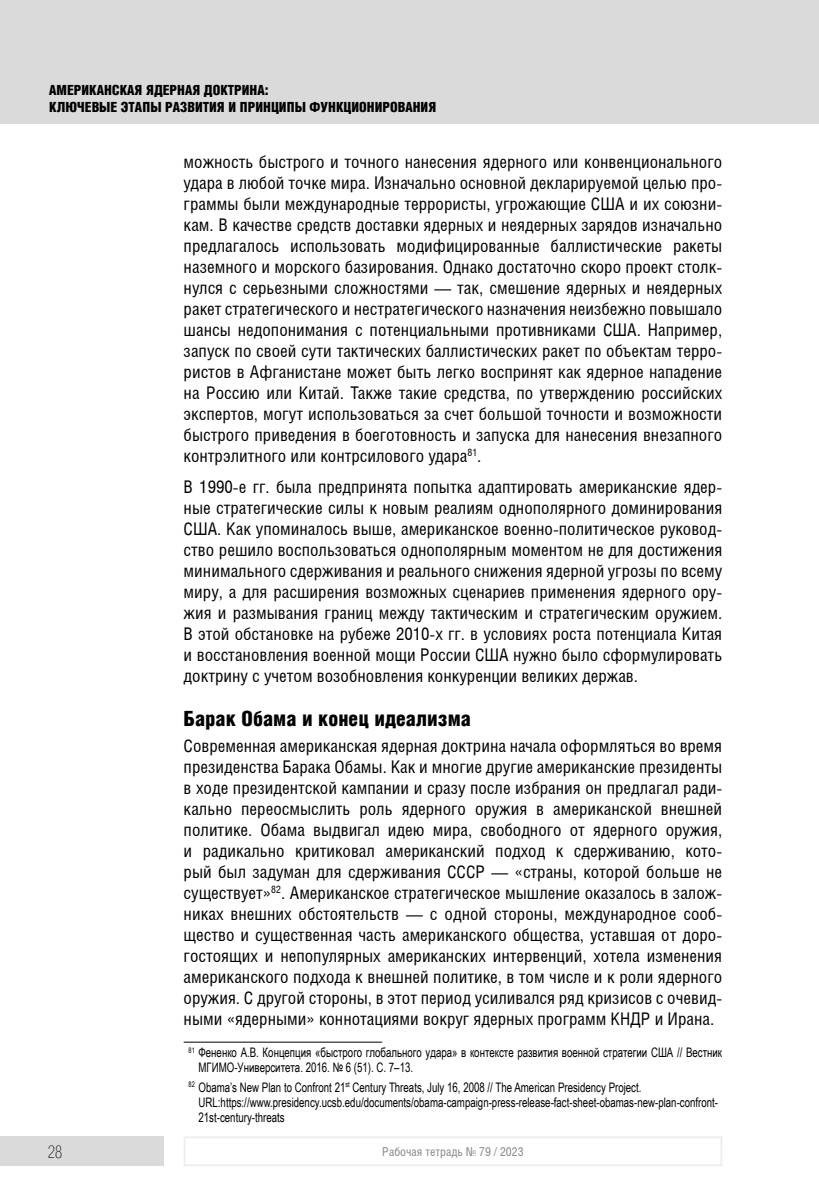
<style>
.page{position:relative;width:819px;height:1191px;background:#fff}
.page>*{position:absolute;margin:0;border:0;box-sizing:border-box;transform-origin:0 0}
.t1{font:900 21px "Helios Cond";color:#000}
.t2{font:17.5px/21px "Helios Cond";color:#000;text-align:justify}
.t3{font:17.5px "Helios Cond Thin C";color:#000}
.t4{font:900 14px/17.5px "Helios Cond";color:#000}
.t5{font:13.12px/14.9px "Arial Narrow";color:#000;scale:.9 1}
.t6{font:12.25px "Helios Cond";color:#878787}
</style>
<div class="page">
<div style="left:0;top:0;width:819px;height:124px;background:#dadada"></div>
<div style="left:0;top:1136px;width:164px;height:30px;background:#dadada"></div>
<div style="left:184px;top:1136px;width:538px;height:30px;border:2px solid #ededed"></div>
<hr style="left:184px;top:1041px;width:198px;height:1px;background:#000">
<p class="t4" style="left:49px;top:81px;width:388px">АМЕРИКАНСКАЯ ЯДЕРНАЯ ДОКТРИНА:<br>КЛЮЧЕВЫЕ ЭТАПЫ РАЗВИТИЯ И ПРИНЦИПЫ ФУНКЦИОНИРОВАНИЯ</p>
<p class="t2" style="left:184px;top:151px;width:540px">можность быстрого и точного нанесения ядерного или конвенционального удара в любой точке мира. Изначально основной декларируемой целью про&shy;граммы были международные террористы, угрожающие США и их союзни&shy;кам. В качестве средств доставки ядерных и неядерных зарядов изначально предлагалось использовать модифицированные баллистические ракеты наземного и морского базирования. Однако достаточно скоро проект столк&shy;нулся с серьезными сложностями — так, смешение ядерных и неядерных ракет стратегического и нестратегического назначения неизбежно повышало шансы недопонимания с потенциальными противниками США. Например, запуск по своей сути тактических баллистических ракет по объектам терро&shy;ристов в Афганистане может быть легко воспринят как ядерное нападение на Россию или Китай. Также такие средства, по утверждению российских экспертов, могут использоваться за счет большой точности и возможности быстрого приведения в боеготовность и запуска для нанесения внезапного контрэлитного или контрсилового удара<sup>81</sup>.</p>
<p class="t2" style="left:184px;top:476px;width:540px">В 1990-е гг. была предпринята попытка адаптировать американские ядер&shy;ные стратегические силы к новым реалиям однополярного доминирования США. Как упоминалось выше, американское военно-политическое руковод&shy;ство решило воспользоваться однополярным моментом не для достижения минимального сдерживания и реального снижения ядерной угрозы по всему миру, а для расширения возможных сценариев применения ядерного ору&shy;жия и размывания границ между тактическим и стратегическим оружием.<br>В этой обстановке на рубеже 2010-х гг. в условиях роста потенциала Китая и восстановления военной мощи России США нужно было сформулировать доктрину с учетом возобновления конкуренции великих держав.</p>
<p class="t1" style="left:184px;top:707px;width:289px">Барак Обама и конец идеализма</p>
<p class="t2" style="left:184px;top:735px;width:540px">Современная американская ядерная доктрина начала оформляться во время президенства Барака Обамы. Как и многие другие американские президенты в ходе президентской кампании и сразу после избрания он предлагал ради&shy;кально переосмыслить роль ядерного оружия в американской внешней политике. Обама выдвигал идею мира, свободного от ядерного оружия, и радикально критиковал американский подход к сдерживанию, кото&shy;рый был задуман для сдерживания СССР — «страны, которой больше не существует»<sup>82</sup>. Американское стратегическое мышление оказалось в залож&shy;никах внешних обстоятельств — с одной стороны, международное сооб&shy;щество и существенная часть американского общества, уставшая от доро&shy;гостоящих и непопулярных американских интервенций, хотела изменения американского подхода к внешней политике, в том числе и к роли ядерного оружия. С другой стороны, в этот период усиливался ряд кризисов с очевид&shy;ными «ядерными» коннотациями вокруг ядерных программ КНДР и Ирана.</p>
<p class="t5" style="left:198px;top:1044px;width:583px;text-indent:-10px"><sup>81</sup> Фененко А.В. Концепция «быстрого глобального удара» в контексте развития военной стратегии США // Вестник<br>МГИМО-Университета. 2016. № 6 (51). С. 7–13.</p>
<p class="t5" style="left:198px;top:1079px;width:579px;text-indent:-10px"><sup>82</sup> Obama’s New Plan to Confront 21<sup>st</sup> Century Threats, July 16, 2008 // The American Presidency Project.<br>URL:https://www.presidency.ucsb.edu/documents/obama-campaign-press-release-fact-sheet-obamas-new-plan-confront-<br>21st-century-threats</p>
<p class="t3" style="left:48px;top:1142px;width:16px">28</p>
<p class="t6" style="left:382px;top:1144px;width:143px">Рабочая тетрадь № 79 / 2023</p>
</div>
